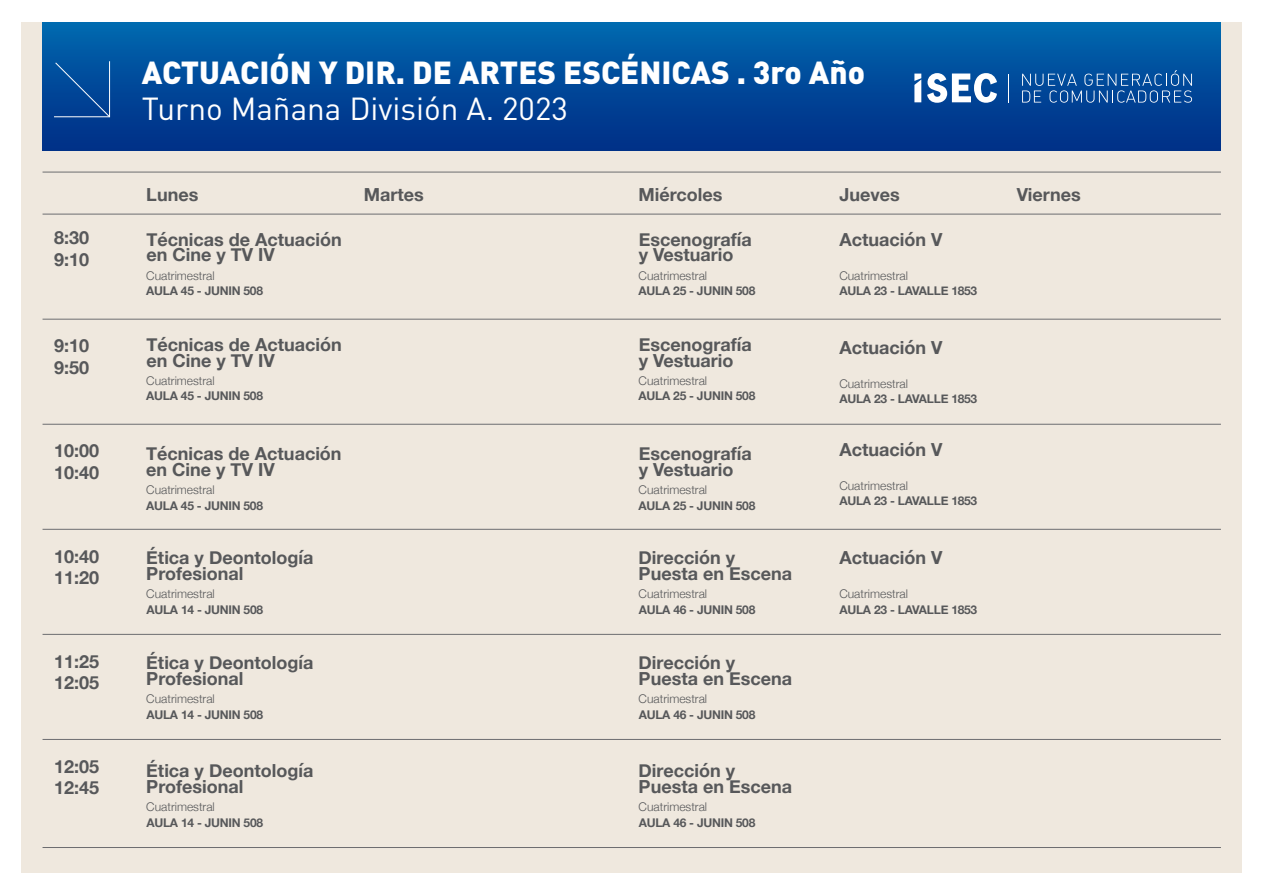
<style>
.page{position:relative;width:1265px;height:895px;background:#fff}
.page>*{position:absolute;margin:0;border:0;box-sizing:border-box;transform-origin:0 0}
.t1{font:900 31.5px "DIN Pro";color:#fff}
.t2{font:31.5px "DIN Pro";color:#fff}
.t3{font:700 18px/15.6px "Helvetica Neue";color:#57585a}
.t4{font:700 12px "Helvetica Neue";letter-spacing:-.02em;color:#57585a}
.t5{font:300 12px "Helvetica Neue";color:#57585a}
</style>
<div class="page">
<div style="left:21px;top:22px;width:1221px;height:850px;background:#efe8de"></div>
<div style="left:43px;top:22px;width:1177px;height:129px;background:linear-gradient(to bottom,#0068af,#002c85)"></div>
<svg style="left:1022px;top:70px;width:169px;height:33px;background:#2361a7"></svg>
<svg style="left:1007px;top:74px;width:1px;height:28px"></svg>
<svg style="left:927px;top:73px;width:70px;height:30px;background:#88a9cf"></svg>
<svg style="left:914px;top:74px;width:7px;height:28px"></svg>
<hr style="left:43px;top:172px;width:1177px;height:1px;background:#6c6d70">
<hr style="left:43px;top:214px;width:1177px;height:1px;background:#6c6d70">
<hr style="left:43px;top:319px;width:1177px;height:1px;background:#6c6d70">
<hr style="left:43px;top:424px;width:1177px;height:1px;background:#6c6d70">
<hr style="left:43px;top:529px;width:1177px;height:1px;background:#6c6d70">
<hr style="left:43px;top:634px;width:1177px;height:1px;background:#6c6d70">
<hr style="left:43px;top:739px;width:1177px;height:1px;background:#6c6d70">
<hr style="left:43px;top:847px;width:1177px;height:1px;background:#6c6d70">
<svg style="left:53px;top:60px;width:58px;height:58px;background:#0e519e"></svg>
<h1 class="t1" style="left:142px;top:51px;width:724px">ACTUACIÓN Y DIR. DE ARTES ESCÉNICAS . 3ro Año</h1>
<h1 class="t2" style="left:142px;top:87px;width:427px">Turno Mañana División A. 2023</h1>
<p class="t3" style="left:146px;top:187px;width:54px">Lunes</p>
<p class="t3" style="left:364px;top:187px;width:61px">Martes</p>
<p class="t3" style="left:638px;top:187px;width:85px">Miércoles</p>
<p class="t3" style="left:839px;top:187px;width:62px">Jueves</p>
<p class="t3" style="left:1016px;top:187px;width:66px">Viernes</p>
<p class="t3" style="left:54px;top:227px;width:37px;line-height:21.6px">8:30<br>9:10</p>
<p class="t3" style="left:146px;top:232px;width:197px">Técnicas de Actuación en Cine y TV IV</p>
<p class="t5" style="left:146px;top:265px;width:70px">Cuatrimestral</p>
<p class="t4" style="left:146px;top:281px;width:118px">AULA 45 - JUNIN 508</p>
<p class="t3" style="left:638px;top:232px;width:114px">Escenografía y Vestuario</p>
<p class="t5" style="left:638px;top:265px;width:70px">Cuatrimestral</p>
<p class="t4" style="left:638px;top:281px;width:118px">AULA 25 - JUNIN 508</p>
<p class="t3" style="left:839px;top:232px;width:104px">Actuación V</p>
<p class="t5" style="left:839px;top:265px;width:70px">Cuatrimestral</p>
<p class="t4" style="left:839px;top:281px;width:139px">AULA 23 - LAVALLE 1853</p>
<p class="t3" style="left:54px;top:335px;width:37px;line-height:21.6px">9:10<br>9:50</p>
<p class="t3" style="left:146px;top:337px;width:197px">Técnicas de Actuación en Cine y TV IV</p>
<p class="t5" style="left:146px;top:370px;width:70px">Cuatrimestral</p>
<p class="t4" style="left:146px;top:386px;width:118px">AULA 45 - JUNIN 508</p>
<p class="t3" style="left:638px;top:337px;width:114px">Escenografía y Vestuario</p>
<p class="t5" style="left:638px;top:370px;width:70px">Cuatrimestral</p>
<p class="t4" style="left:638px;top:386px;width:118px">AULA 25 - JUNIN 508</p>
<p class="t3" style="left:839px;top:340px;width:104px">Actuación V</p>
<p class="t5" style="left:839px;top:373px;width:70px">Cuatrimestral</p>
<p class="t4" style="left:839px;top:389px;width:139px">AULA 23 - LAVALLE 1853</p>
<p class="t3" style="left:54px;top:440px;width:47px;line-height:21.6px">10:00<br>10:40</p>
<p class="t3" style="left:146px;top:446px;width:197px">Técnicas de Actuación en Cine y TV IV</p>
<p class="t5" style="left:146px;top:480px;width:70px">Cuatrimestral</p>
<p class="t4" style="left:146px;top:496px;width:118px">AULA 45 - JUNIN 508</p>
<p class="t3" style="left:638px;top:446px;width:114px">Escenografía y Vestuario</p>
<p class="t5" style="left:638px;top:480px;width:70px">Cuatrimestral</p>
<p class="t4" style="left:638px;top:496px;width:118px">AULA 25 - JUNIN 508</p>
<p class="t3" style="left:839px;top:442px;width:104px">Actuación V</p>
<p class="t5" style="left:839px;top:475px;width:70px">Cuatrimestral</p>
<p class="t4" style="left:839px;top:491px;width:139px">AULA 23 - LAVALLE 1853</p>
<p class="t3" style="left:54px;top:545px;width:47px;line-height:21.6px">10:40<br>11:20</p>
<p class="t3" style="left:54px;top:650px;width:47px;line-height:21.6px">11:25<br>12:05</p>
<p class="t3" style="left:146px;top:550px;width:168px">Ética y Deontología<br>Profesional</p>
<p class="t5" style="left:146px;top:583px;width:70px">Cuatrimestral</p>
<p class="t4" style="left:146px;top:599px;width:118px">AULA 14 - JUNIN 508</p>
<p class="t3" style="left:146px;top:655px;width:168px">Ética y Deontología<br>Profesional</p>
<p class="t5" style="left:146px;top:688px;width:70px">Cuatrimestral</p>
<p class="t4" style="left:146px;top:704px;width:118px">AULA 14 - JUNIN 508</p>
<p class="t3" style="left:638px;top:550px;width:155px">Dirección y<br>Puesta en Escena</p>
<p class="t5" style="left:638px;top:583px;width:70px">Cuatrimestral</p>
<p class="t4" style="left:638px;top:599px;width:118px">AULA 46 - JUNIN 508</p>
<p class="t3" style="left:638px;top:655px;width:155px">Dirección y<br>Puesta en Escena</p>
<p class="t5" style="left:638px;top:688px;width:70px">Cuatrimestral</p>
<p class="t4" style="left:638px;top:704px;width:118px">AULA 46 - JUNIN 508</p>
<p class="t3" style="left:839px;top:550px;width:104px">Actuación V</p>
<p class="t5" style="left:839px;top:583px;width:70px">Cuatrimestral</p>
<p class="t4" style="left:839px;top:599px;width:139px">AULA 23 - LAVALLE 1853</p>
<p class="t3" style="left:54px;top:755px;width:47px;line-height:21.6px">12:05<br>12:45</p>
<p class="t3" style="left:146px;top:763px;width:168px">Ética y Deontología<br>Profesional</p>
<p class="t5" style="left:146px;top:796px;width:70px">Cuatrimestral</p>
<p class="t4" style="left:146px;top:812px;width:118px">AULA 14 - JUNIN 508</p>
<p class="t3" style="left:638px;top:763px;width:155px">Dirección y<br>Puesta en Escena</p>
<p class="t5" style="left:638px;top:796px;width:70px">Cuatrimestral</p>
<p class="t4" style="left:638px;top:812px;width:118px">AULA 46 - JUNIN 508</p>
</div>
